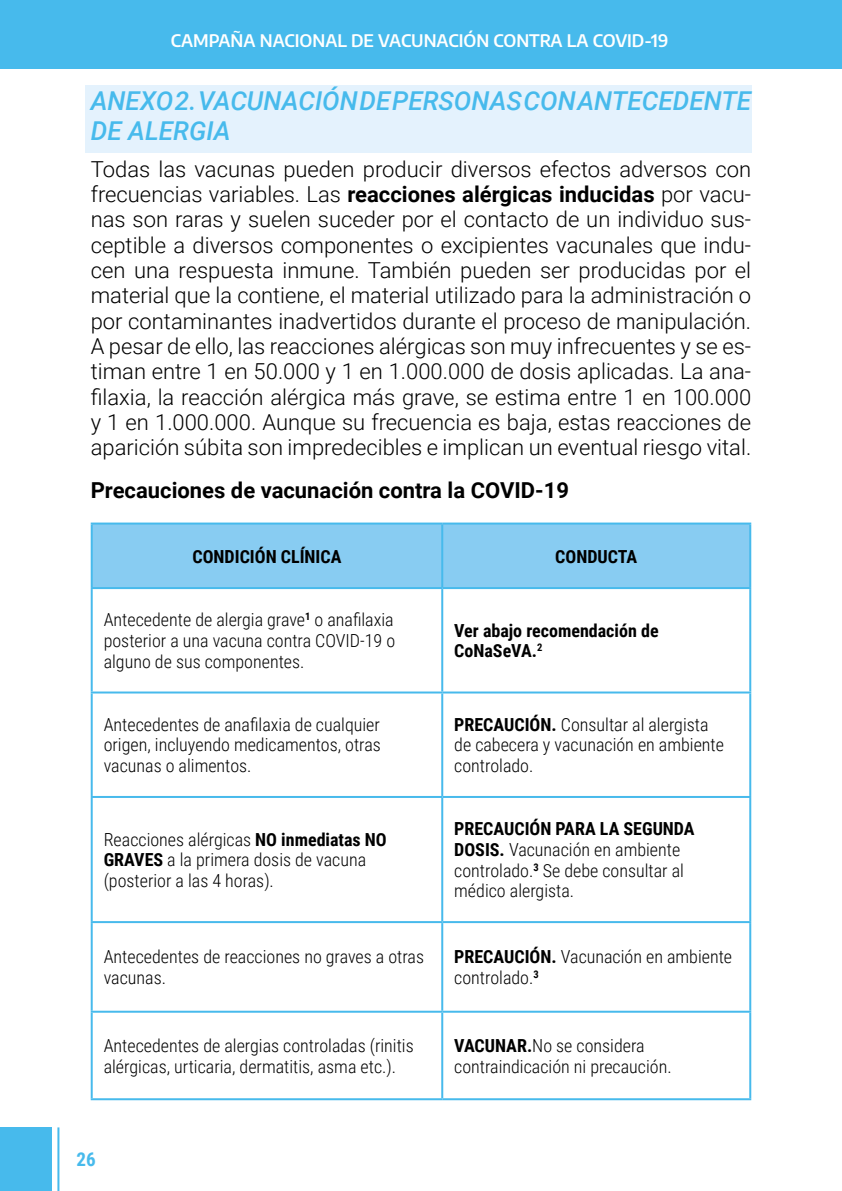
<style>
.page{position:relative;width:842px;height:1191px;background:#fff}
.page>*{position:absolute;margin:0;border:0;box-sizing:border-box;transform-origin:0 0}
.t1{font:italic 500 26px/30px "Roboto";color:#47baec}
.t2{font:300 22px/25.2px "Roboto";color:#000;text-align:justify}
.t3{font:700 22px "Roboto";color:#000}
.t4{font:700 19px "Roboto Condensed";color:#47baec}
.t5{font:300 18px/20.6px "Roboto Condensed";color:#000}
.t6{font:700 18px/20.8px "Roboto Condensed";color:#000}
.t7{font:600 17px "Encode Sans";color:#fff}
.s1{font-weight:700}
</style>
<div class="page">
<div style="left:0;top:0;width:842px;height:68px;background:#47baec"></div>
<div style="left:0;top:1127px;width:52px;height:64px;background:#47baec"></div>
<hr style="left:57px;top:1127px;width:2px;height:64px;background:#47baec">
<div style="left:85px;top:85px;width:666px;height:67px;background:#e4f2fd"></div>
<div style="left:93px;top:524px;width:656px;height:63px;background:#88ccf2"></div>
<hr style="left:91px;top:522px;width:351px;height:2px;background:#47baec">
<hr style="left:91px;top:524px;width:2px;height:63px;background:#47baec">
<hr style="left:442px;top:522px;width:309px;height:2px;background:#47baec">
<hr style="left:441px;top:524px;width:2px;height:63px;background:#47baec">
<hr style="left:749px;top:524px;width:2px;height:63px;background:#47baec">
<hr style="left:91px;top:587px;width:351px;height:2px;background:#47baec">
<hr style="left:91px;top:589px;width:2px;height:102px;background:#47baec">
<hr style="left:442px;top:587px;width:309px;height:2px;background:#47baec">
<hr style="left:441px;top:589px;width:2px;height:102px;background:#47baec">
<hr style="left:749px;top:589px;width:2px;height:102px;background:#47baec">
<hr style="left:91px;top:691px;width:351px;height:2px;background:#47baec">
<hr style="left:91px;top:693px;width:2px;height:103px;background:#47baec">
<hr style="left:442px;top:691px;width:309px;height:2px;background:#47baec">
<hr style="left:441px;top:693px;width:2px;height:103px;background:#47baec">
<hr style="left:749px;top:693px;width:2px;height:103px;background:#47baec">
<hr style="left:91px;top:796px;width:351px;height:2px;background:#47baec">
<hr style="left:91px;top:798px;width:2px;height:123px;background:#47baec">
<hr style="left:442px;top:796px;width:309px;height:2px;background:#47baec">
<hr style="left:441px;top:798px;width:2px;height:123px;background:#47baec">
<hr style="left:749px;top:798px;width:2px;height:123px;background:#47baec">
<hr style="left:91px;top:921px;width:351px;height:2px;background:#47baec">
<hr style="left:91px;top:923px;width:2px;height:87px;background:#47baec">
<hr style="left:442px;top:921px;width:309px;height:2px;background:#47baec">
<hr style="left:441px;top:923px;width:2px;height:87px;background:#47baec">
<hr style="left:749px;top:923px;width:2px;height:87px;background:#47baec">
<hr style="left:91px;top:1010px;width:351px;height:2px;background:#47baec">
<hr style="left:91px;top:1012px;width:2px;height:86px;background:#47baec">
<hr style="left:442px;top:1010px;width:309px;height:2px;background:#47baec">
<hr style="left:441px;top:1012px;width:2px;height:86px;background:#47baec">
<hr style="left:749px;top:1012px;width:2px;height:86px;background:#47baec">
<hr style="left:91px;top:1098px;width:351px;height:2px;background:#47baec">
<hr style="left:442px;top:1098px;width:309px;height:2px;background:#47baec">
<p class="t7" style="left:171px;top:28px;width:499px">CAMPAÑA NACIONAL DE VACUNACIÓN CONTRA LA COVID-19</p>
<p class="t1" style="left:91px;top:85px;width:662px">ANEXO 2. VACUNACIÓN DE PERSONAS CON ANTECEDENTE<br>DE ALERGIA</p>
<p class="t2" style="left:91px;top:156px;width:662px">Todas las vacunas pueden producir diversos efectos adversos con frecuencias variables. Las <span class="s1">reacciones alérgicas inducidas</span> por vacu&shy;nas son raras y suelen suceder por el contacto de un individuo sus&shy;ceptible a diversos componentes o excipientes vacunales que indu&shy;cen una respuesta inmune. También pueden ser producidas por el material que la contiene, el material utilizado para la administración o por contaminantes inadvertidos durante el proceso de manipulación.<br>A pesar de ello, las reacciones alérgicas son muy infrecuentes y se es&shy;timan entre 1 en 50.000 y 1 en 1.000.000 de dosis aplicadas. La ana&shy;filaxia, la reacción alérgica más grave, se estima entre 1 en 100.000 y 1 en 1.000.000. Aunque su frecuencia es baja, estas reacciones de aparición súbita son impredecibles e implican un eventual riesgo vital.</p>
<p class="t3" style="left:91px;top:474px;width:480px">Precauciones de vacunación contra la COVID-19</p>
<p class="t6" style="left:192px;top:545px;width:151px">CONDICIÓN CLÍNICA</p>
<p class="t6" style="left:555px;top:545px;width:84px">CONDUCTA</p>
<p class="t5" style="left:104px;top:609px;width:293px;text-align:justify">Antecedente de alergia grave<sup>1</sup> o anafilaxia posterior a una vacuna contra COVID-19 o alguno de sus componentes.</p>
<p class="t6" style="left:454px;top:619px;width:206px">Ver abajo recomendación de<br>CoNaSeVA.<sup>2</sup></p>
<p class="t5" style="left:104px;top:713px;width:279px;text-align:justify">Antecedentes de anafilaxia de cualquier origen, incluyendo medicamentos, otras vacunas o alimentos.</p>
<p class="t5" style="left:454px;top:713px;width:271px"><span class="s1">PRECAUCIÓN.</span> Consultar al alergista de cabecera y vacunación en ambiente controlado.</p>
<p class="t5" style="left:104px;top:828px;width:285px">Reacciones alérgicas <span class="s1">NO inmediatas NO<br>GRAVES</span> a la primera dosis de vacuna (posterior a las 4 horas).</p>
<p class="t5" style="left:454px;top:818px;width:242px"><span class="s1">PRECAUCIÓN PARA LA SEGUNDA<br>DOSIS.</span> Vacunación en ambiente controlado.<sup>3</sup> Se debe consultar al médico alergista.</p>
<p class="t5" style="left:104px;top:945px;width:322px">Antecedentes de reacciones no graves a otras vacunas.</p>
<p class="t5" style="left:454px;top:945px;width:279px"><span class="s1">PRECAUCIÓN.</span> Vacunación en ambiente controlado.<sup>3</sup></p>
<p class="t5" style="left:104px;top:1034px;width:312px">Antecedentes de alergias controladas (rinitis alérgicas, urticaria, dermatitis, asma etc.).</p>
<p class="t5" style="left:454px;top:1034px;width:219px"><span class="s1">VACUNAR.</span>No se considera contraindicación ni precaución.</p>
<p class="t4" style="left:77px;top:1146px;width:21px">26</p>
</div>
